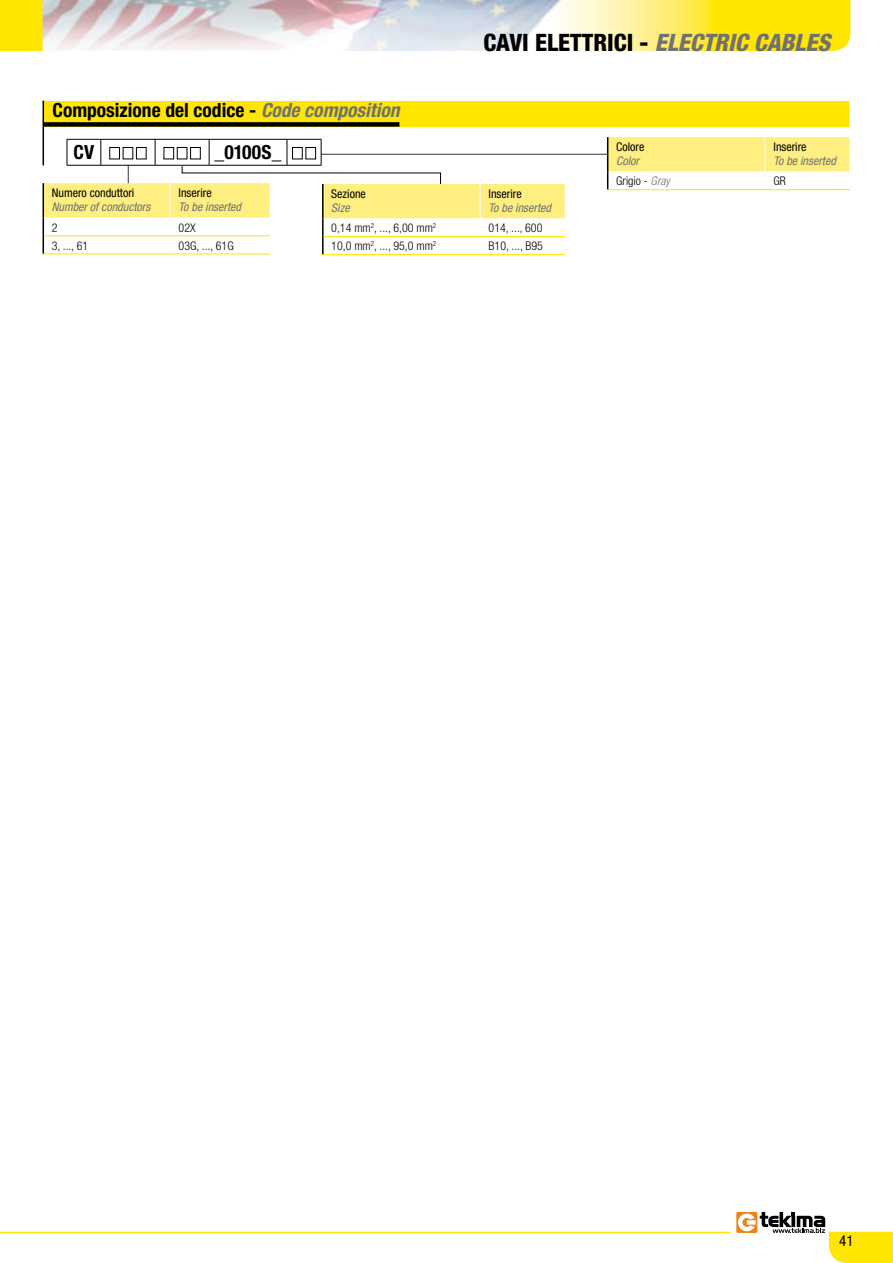
<style>
.page{position:relative;width:893px;height:1263px;background:#fff}
.page>*{position:absolute;margin:0;border:0;box-sizing:border-box;transform-origin:0 0}
.t1{font:800 condensed 24px "Helvetica Neue";color:#000}
.t2{font:italic 800 condensed 24px "Helvetica Neue";color:#707172}
.t3{font:700 condensed 19.5px "Helvetica Neue";color:#000}
.t4{font:condensed 15px "Helvetica Neue";color:#000}
.t5{font:300 condensed 12px "Helvetica Neue";color:#000}
.t6{font:italic condensed 12px "Helvetica Neue";color:#707172}
.t7{font:condensed 12px "Helvetica Neue";color:#000}
.s1{font-style:italic;color:#707172}
</style>
<div class="page">
<svg style="left:0;top:0;width:850px;height:51px"></svg>
<img style="left:43px;top:0;width:572px;height:51px">
<hr style="left:0;top:1232px;width:730px;height:1px;background:#ffe500">
<div style="left:736px;top:1212px;width:21px;height:21px;background:#ef8214;border-radius:2px"></div>
<svg style="left:738px;top:1212px;width:155px;height:51px"></svg>
<div style="left:43px;top:101px;width:807px;height:25px;background:#ffe500"></div>
<hr style="left:43px;top:126px;width:1px;height:39px;background:#000">
<svg style="left:43px;top:101px;width:1px;height:25px"></svg>
<div style="left:44px;top:122px;width:355px;height:5px;background:#000"></div>
<hr style="left:250px;top:154px;width:358px;height:1px;background:#000">
<svg style="left:607px;top:137px;width:243px;height:53px"></svg>
<svg style="left:43px;top:139px;width:522px;height:116px"></svg>
<h1 class="t1" style="left:483px;top:28px;width:197px">Cavi ELETTRICI - <span class="s1">ELECTRIC</span></h1>
<h1 class="t2" style="left:754px;top:28px;width:14px">CABLES</h1>
<h2 class="t3" style="left:53px;top:98px;width:350px">Composizione del codice - <span class="s1">Code composition</span></h2>
<h2 class="t3" style="left:74px;top:140px;width:22px">CV</h2>
<h2 class="t3" style="left:215px;top:140px;width:68px">_0100S_</h2>
<p class="t7" style="left:616px;top:140px;width:30px">Colore</p>
<p class="t6" style="left:616px;top:154px;width:24px">Color</p>
<p class="t7" style="left:773px;top:140px;width:35px">Inserire</p>
<p class="t6" style="left:773px;top:154px;width:64px">To be inserted</p>
<p class="t7" style="left:52px;top:186px;width:84px">Numero conduttori</p>
<p class="t6" style="left:52px;top:200px;width:100px">Number of conductors</p>
<p class="t7" style="left:179px;top:186px;width:35px">Inserire</p>
<p class="t6" style="left:179px;top:200px;width:64px">To be inserted</p>
<p class="t7" style="left:331px;top:187px;width:36px">Sezione</p>
<p class="t6" style="left:331px;top:201px;width:20px">Size</p>
<p class="t7" style="left:489px;top:187px;width:35px">Inserire</p>
<p class="t6" style="left:489px;top:201px;width:64px">To be inserted</p>
<p class="t5" style="left:616px;top:174px;width:55px">Grigio - <span class="s1">Gray</span></p>
<p class="t5" style="left:773px;top:174px;width:14px">GR</p>
<p class="t5" style="left:52px;top:220px;width:7px">2</p>
<p class="t5" style="left:179px;top:220px;width:19px">02X</p>
<p class="t5" style="left:52px;top:238px;width:38px">3, ..., 61</p>
<p class="t5" style="left:179px;top:238px;width:57px">03G, ..., 61G</p>
<p class="t5" style="left:331px;top:221px;width:106px">0,14 mm<sup>2</sup>, ..., 6,00 mm<sup>2</sup></p>
<p class="t5" style="left:489px;top:221px;width:55px">014, ..., 600</p>
<p class="t5" style="left:331px;top:239px;width:106px">10,0 mm<sup>2</sup>, ..., 95,0 mm<sup>2</sup></p>
<p class="t5" style="left:489px;top:239px;width:56px">B10, ..., B95</p>
<p class="t4" style="left:839px;top:1232px;width:16px">41</p>
</div>
